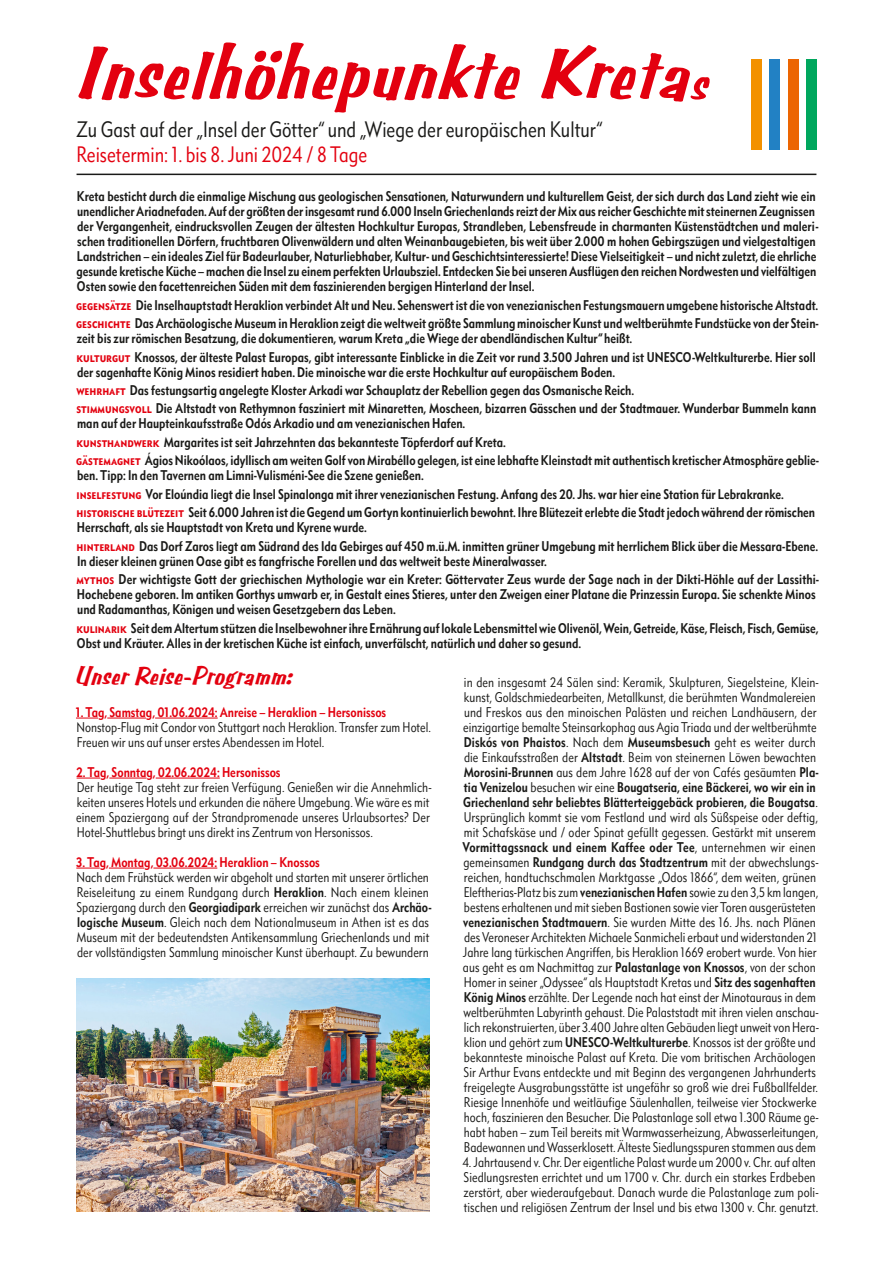
<style>
.page{position:relative;width:893px;height:1263px;background:#fff}
.page>*{position:absolute;margin:0;border:0;box-sizing:border-box;transform-origin:0 0}
.t1{font:italic 700 75px "PL Benguiat Frisky";color:#e3000f}
.t2{font:italic 700 25.5px "PL Benguiat Frisky";color:#e3000f}
.t3{font:condensed 20.25px "Metro Nova Pro";color:#1a1a18}
.t4{font:condensed 20.25px "Metro Nova Pro";color:#e3000f}
.t5{font:700 condensed 12.75px/18.5px "Metro Nova Pro";color:#1a1a18}
.t6{font:condensed 12.75px/15px "Metro Nova Pro";color:#1a1a18}
.t7{font:700 condensed 12.75px "Metro Nova Pro";color:#e3000f}
.s1{font-size:49.5px}
.s2{color:#e3000f}
.s3{font-weight:700}
</style>
<div class="page">
<svg style="left:76px;top:718px;width:22px;height:1px"></svg>
<hr style="left:107px;top:718px;width:39px;height:1px;background:#e3000f">
<hr style="left:155px;top:718px;width:63px;height:1px;background:#e3000f">
<svg style="left:77px;top:778px;width:23px;height:1px"></svg>
<hr style="left:109px;top:778px;width:38px;height:1px;background:#e3000f">
<hr style="left:156px;top:778px;width:64px;height:1px;background:#e3000f">
<svg style="left:76px;top:868px;width:24px;height:1px"></svg>
<hr style="left:109px;top:868px;width:35px;height:1px;background:#e3000f">
<hr style="left:153px;top:868px;width:64px;height:1px;background:#e3000f">
<hr style="left:77px;top:174px;width:739px;height:1px;background:#1a1a18">
<div style="left:752px;top:60px;width:10px;height:90px;background:#f39100"></div>
<div style="left:770px;top:60px;width:10px;height:90px;background:#2281c4"></div>
<div style="left:788px;top:60px;width:10px;height:90px;background:#ec6502"></div>
<div style="left:806px;top:60px;width:10px;height:90px;background:#00a75d"></div>
<img style="left:77px;top:978px;width:352px;height:234px">
<h1 class="t1" style="left:74px;top:26px;width:651px">InselhöhepunkteKreta<span class="s1">s</span></h1>
<h3 class="t3" style="left:77px;top:116px;width:527px">Zu Gast auf der „Insel der Götter“ und „Wiege der europäischen Kultur“</h3>
<h3 class="t4" style="left:77px;top:141px;width:292px">Reisetermin: 1. bis 8. Juni 2024 / 8 Tage</h3>
<p class="t5" style="left:77px;top:189px;width:744px;line-height:15px">Kreta besticht durch die einmalige Mischung aus geologischen Sensationen, Naturwundern und kulturellem Geist, der sich durch das Land zieht wie ein unendlicher Ariadnefaden. Auf der größten der insgesamt rund 6.000 Inseln Griechenlands reizt der Mix aus reicher Geschichte mit steinernen Zeugnissen der Vergangenheit, eindrucksvollen Zeugen der ältesten Hochkultur Europas, Strandleben, Lebensfreude in charmanten Küstenstädtchen und maleri&shy;schen traditionellen Dörfern, fruchtbaren Olivenwäldern und alten Weinanbaugebieten, bis weit über 2.000 m hohen Gebirgszügen und vielgestaltigen Landstrichen – ein ideales Ziel für Badeurlauber, Naturliebhaber, Kultur- und Geschichtsinteressierte! Diese Vielseitigkeit – und nicht zuletzt, die ehrliche gesunde kretische Küche – machen die Insel zu einem perfekten Urlaubsziel. Entdecken Sie bei unseren Ausflügen den reichen Nordwesten und vielfältigen Osten sowie den facettenreichen Süden mit dem faszinierenden bergigen Hinterland der Insel.</p>
<p class="t5" style="left:76px;top:295px;width:744px"><span class="s2">Gegensätze</span> Die Inselhauptstadt Heraklion verbindet Alt und Neu. Sehenswert ist die von venezianischen Festungsmauern umgebene historische Altstadt.<br><span class="s2">Geschichte</span> Das Archäologische Museum in Heraklion zeigt die weltweit größte Sammlung minoischer Kunst und weltberühmte Fundstücke von der Stein-</p>
<p class="t5" style="left:77px;top:329px;width:741px">zeit bis zur römischen Besatzung, die dokumentieren, warum Kreta „die Wiege der abendländischen Kultur“ heißt.<br><span class="s2">Kulturgut</span> Knossos, der älteste Palast Europas, gibt interessante Einblicke in die Zeit vor rund 3.500 Jahren und ist UNESCO-Weltkulturerbe. Hier soll</p>
<p class="t5" style="left:76px;top:362px;width:741px">der sagenhafte König Minos residiert haben. Die minoische war die erste Hochkultur auf europäischem Boden.<br><span class="s2">Wehrhaft</span> Das festungsartig angelegte Kloster Arkadi war Schauplatz der Rebellion gegen das Osmanische Reich.<br><span class="s2">Stimmungsvoll</span> Die Altstadt von Rethymnon fasziniert mit Minaretten, Moscheen, bizarren Gässchen und der Stadtmauer. Wunderbar Bummeln kann</p>
<p class="t5" style="left:76px;top:414px;width:745px">man auf der Haupteinkaufsstraße Odós Arkadio und am venezianischen Hafen.<br><span class="s2">Kunsthandwerk</span> Margarites ist seit Jahrzehnten das bekannteste Töpferdorf auf Kreta.<br><span class="s2">Gästemagnet</span> Ágios Nikoólaos, idyllisch am weiten Golf von Mirabéllo gelegen, ist eine lebhafte Kleinstadt mit authentisch kretischer Atmosphäre geblie-</p>
<p class="t5" style="left:77px;top:466px;width:740px">ben. Tipp: In den Tavernen am Limni-Vulisméni-See die Szene genießen.<br><span class="s2">Inselfestung</span> Vor Eloúndia liegt die Insel Spinalonga mit ihrer venezianischen Festung. Anfang des 20. Jhs. war hier eine Station für Lebrakranke.<br><span class="s2">Historische Blütezeit</span> Seit 6.000 Jahren ist die Gegend um Gortyn kontinuierlich bewohnt. Ihre Blütezeit erlebte die Stadt jedoch während der römischen</p>
<p class="t5" style="left:77px;top:518px;width:743px">Herrschaft, als sie Hauptstadt von Kreta und Kyrene wurde.<br><span class="s2">Hinterland</span> Das Dorf Zaros liegt am Südrand des Ida Gebirges auf 450 m.ü.M. inmitten grüner Umgebung mit herrlichem Blick über die Messara-Ebene.</p>
<p class="t5" style="left:77px;top:551px;width:744px">In dieser kleinen grünen Oase gibt es fangfrische Forellen und das weltweit beste Mineralwasser.<br><span class="s2">Mythos</span> Der wichtigste Gott der griechischen Mythologie war ein Kreter: Göttervater Zeus wurde der Sage nach in der Dikti-Höhle auf der Lassithi-</p>
<p class="t5" style="left:77px;top:587px;width:740px;line-height:15px">Hochebene geboren. Im antiken Gorthys umwarb er, in Gestalt eines Stieres, unter den Zweigen einer Platane die Prinzessin Europa. Sie schenkte Minos und Radamanthas, Königen und weisen Gesetzgebern das Leben.</p>
<p class="t5" style="left:77px;top:620px;width:744px;line-height:15px"><span class="s2">Kulinarik</span> Seit dem Altertum stützen die Inselbewohner ihre Ernährung auf lokale Lebensmittel wie Olivenöl, Wein, Getreide, Käse, Fleisch, Fisch, Gemüse,<br>Obst und Kräuter. Alles in der kretischen Küche ist einfach, unverfälscht, natürlich und daher so gesund.</p>
<h2 class="t2" style="left:74px;top:660px;width:228px">UnserReise-Programm:</h2>
<p class="t7" style="left:76px;top:704px;width:312px">1. Tag, Samstag, 01.06.2024: Anreise – Heraklion – Hersonissos</p>
<p class="t6" style="left:77px;top:719px;width:356px">Nonstop-Flug mit Condor von Stuttgart nach Heraklion. Transfer zum Hotel.<br>Freuen wir uns auf unser erstes Abendessen im Hotel.</p>
<p class="t7" style="left:77px;top:764px;width:206px">2. Tag, Sonntag, 02.06.2024: Hersonissos</p>
<p class="t6" style="left:76px;top:779px;width:357px">Der heutige Tag steht zur freien Verfügung. Genießen wir die Annehmlich&shy;keiten unseres Hotels und erkunden die nähere Umgebung. Wie wäre es mit einem Spaziergang auf der Strandpromenade unseres Urlaubsortes? Der Hotel-Shuttlebus bringt uns direkt ins Zentrum von Hersonissos.</p>
<p class="t7" style="left:76px;top:854px;width:245px">3. Tag, Montag, 03.06.2024: Heraklion – Knossos</p>
<p class="t6" style="left:76px;top:869px;width:357px">Nach dem Frühstück werden wir abgeholt und starten mit unserer örtlichen Reiseleitung zu einem Rundgang durch <span class="s3">Heraklion</span>. Nach einem kleinen Spaziergang durch den <span class="s3">Georgiadipark</span> erreichen wir zunächst das <span class="s3">Archäo&shy;logische Museum</span>. Gleich nach dem Nationalmuseum in Athen ist es das Museum mit der bedeutendsten Antikensammlung Griechenlands und mit der vollständigsten Sammlung minoischer Kunst überhaupt. Zu bewundern</p>
<p class="t6" style="left:462px;top:674px;width:358px">in den insgesamt 24 Sälen sind: Keramik, Skulpturen, Siegelsteine, Klein&shy;kunst, Goldschmiedearbeiten, Metallkunst, die berühmten Wandmalereien und Freskos aus den minoischen Palästen und reichen Landhäusern, der einzigartige bemalte Steinsarkophag aus Agia Triada und der weltberühmte <span class="s3">Diskós von Phaistos</span>. Nach dem <span class="s3">Museumsbesuch</span> geht es weiter durch die Einkaufsstraßen der <span class="s3">Altstadt</span>. Beim von steinernen Löwen bewachten <span class="s3">Morosini-Brunnen</span> aus dem Jahre 1628 auf der von Cafés gesäumten <span class="s3">Pla&shy;tia Venizelou</span> besuchen wir eine <span class="s3">Bougatseria, eine Bäckerei, wo wir ein in Griechenland sehr beliebtes Blätterteiggebäck probieren, die Bougatsa</span>.<br>Ursprünglich kommt sie vom Festland und wird als Süßspeise oder deftig, mit Schafskäse und / oder Spinat gefüllt gegessen. Gestärkt mit unserem <span class="s3">Vormittagssnack und einem Kaffee oder Tee</span>, unternehmen wir einen gemeinsamen <span class="s3">Rundgang durch das Stadtzentrum</span> mit der abwechslungs&shy;reichen, handtuchschmalen Marktgasse „Odos 1866“, dem weiten, grünen Eleftherias-Platz bis zum <span class="s3">venezianischen Hafen</span> sowie zu den 3,5 km langen, bestens erhaltenen und mit sieben Bastionen sowie vier Toren ausgerüsteten <span class="s3">venezianischen Stadtmauern</span>. Sie wurden Mitte des 16. Jhs. nach Plänen des Veroneser Architekten Michaele Sanmicheli erbaut und widerstanden 21<br>Jahre lang türkischen Angriffen, bis Heraklion 1669 erobert wurde. Von hier aus geht es am Nachmittag zur <span class="s3">Palastanlage von Knossos</span>, von der schon Homer in seiner „Odyssee“ als Hauptstadt Kretas und <span class="s3">Sitz des sagenhaften König Minos</span> erzählte. Der Legende nach hat einst der Minotauraus in dem weltberühmten Labyrinth gehaust. Die Palaststadt mit ihren vielen anschau&shy;lich rekonstruierten, über 3.400 Jahre alten Gebäuden liegt unweit von Hera&shy;klion und gehört zum <span class="s3">UNESCO-Weltkulturerbe</span>. Knossos ist der größte und bekannteste minoische Palast auf Kreta. Die vom britischen Archäologen Sir Arthur Evans entdeckte und mit Beginn des vergangenen Jahrhunderts freigelegte Ausgrabungsstätte ist ungefähr so groß wie drei Fußballfelder.<br>Riesige Innenhöfe und weitläufige Säulenhallen, teilweise vier Stockwerke hoch, faszinieren den Besucher. Die Palastanlage soll etwa 1.300 Räume ge&shy;habt haben – zum Teil bereits mit Warmwasserheizung, Abwasserleitungen, Badewannen und Wasserklosett. Älteste Siedlungsspuren stammen aus dem</p>
<p class="t6" style="left:463px;top:1154px;width:358px">4. Jahrtausend v. Chr. Der eigentliche Palast wurde um 2000 v. Chr. auf alten Siedlungsresten errichtet und um 1700 v. Chr. durch ein starkes Erdbeben zerstört, aber wiederaufgebaut. Danach wurde die Palastanlage zum poli&shy;tischen und religiösen Zentrum der Insel und bis etwa 1300 v. Chr. genutzt.</p>
</div>
